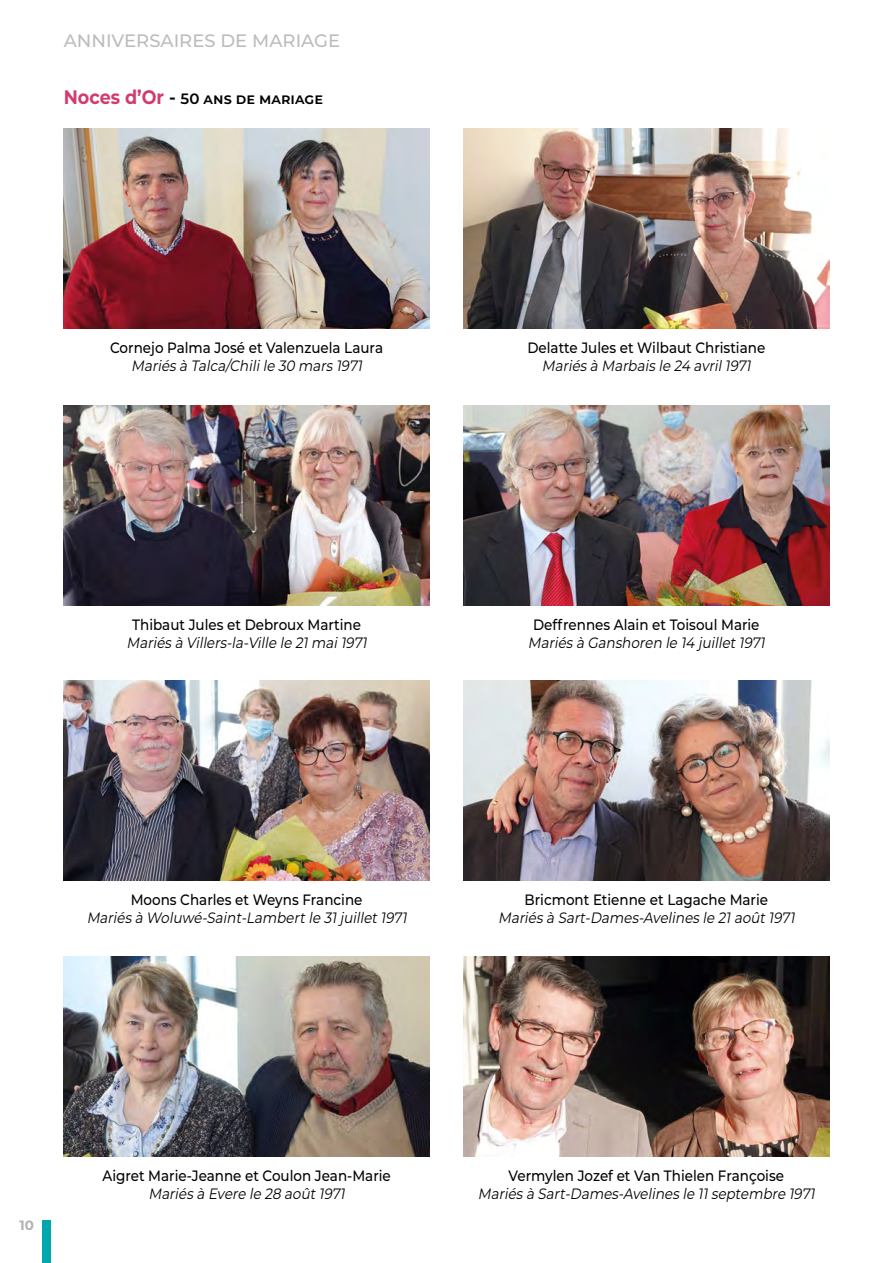
<style>
.page{position:relative;width:893px;height:1263px;background:#fff}
.page>*{position:absolute;margin:0;border:0;box-sizing:border-box;transform-origin:0 0}
.t1{font:500 18px "Montserrat";color:#bcbcbc}
.Textes{font:italic 15px "Montserrat";color:#000;scale:.9 1}
.Textes-2{font:500 15px "Montserrat";color:#000;scale:.9 1}
.Sous-Titre{font:600 15px "Montserrat";color:#000}
.t2{font:700 13.5px "Montserrat";color:#b3b2b2}
.s1{font-weight:700;font-size:19.5px;color:#d13c6d}
.s2{font-size:19.5px}
</style>
<div class="page">
<div style="left:43px;top:1220px;width:8px;height:43px;background:#00a8ae"></div>
<img style="left:64px;top:129px;width:365px;height:200px">
<img style="left:463px;top:129px;width:366px;height:200px">
<img style="left:64px;top:405px;width:365px;height:200px">
<img style="left:463px;top:405px;width:366px;height:200px">
<img style="left:64px;top:680px;width:365px;height:200px">
<img style="left:463px;top:680px;width:366px;height:200px">
<img style="left:64px;top:957px;width:365px;height:200px">
<img style="left:463px;top:957px;width:366px;height:200px">
<p class="t1" style="left:64px;top:28px;width:278px">ANNIVERSAIRES DE MARIAGE</p>
<p class="Sous-Titre" style="left:64px;top:88px;width:261px"><span class="s1">Noces d’Or</span> <span class="s2">-</span> 50 ans de mariage</p>
<p class="Textes-2" style="left:110px;top:338px;width:305px">Cornejo Palma José et Valenzuela Laura</p>
<p class="Textes" style="left:131px;top:356px;width:262px">Mariés à Talca/Chilile 30 mars 1971</p>
<p class="Textes-2" style="left:527px;top:338px;width:266px">Delatte Jules et Wilbaut Christiane</p>
<p class="Textes" style="left:542px;top:356px;width:237px">Mariés à Marbais le 24 avril1971</p>
<p class="Textes-2" style="left:132px;top:614px;width:256px">Thibaut Jules et Debroux Martine</p>
<p class="Textes" style="left:127px;top:632px;width:272px">Mariés à Villers-la-Ville le 21mai1971</p>
<p class="Textes-2" style="left:533px;top:614px;width:253px">Deffrennes Alain et Toisoul Marie</p>
<p class="Textes" style="left:528px;top:632px;width:269px">Mariés à Ganshoren le 14 juillet1971</p>
<p class="Textes-2" style="left:131px;top:889px;width:259px">Moons Charles et Weyns Francine</p>
<p class="Textes" style="left:87px;top:907px;width:361px">Mariés à Woluwé-Saint-Lambertle 31juillet1971</p>
<p class="Textes-2" style="left:525px;top:889px;width:272px">Bricmont Etienne et Lagache Marie</p>
<p class="Textes" style="left:498px;top:907px;width:335px">Mariés à Sart-Dames-Avelines le 21août1971</p>
<p class="t2" style="left:20px;top:1216px;width:16px">10</p>
<p class="Textes-2" style="left:102px;top:1165px;width:322px">Aigret Marie-Jeanne et Coulon Jean-Marie</p>
<p class="Textes" style="left:148px;top:1184px;width:223px">Mariés à Evere le 28 août1971</p>
<p class="Textes-2" style="left:509px;top:1165px;width:308px">Vermylen Jozef et Van Thielen Françoise</p>
<p class="Textes" style="left:478px;top:1184px;width:379px">Mariés à Sart-Dames-Avelines le 11septembre 1971</p>
</div>
